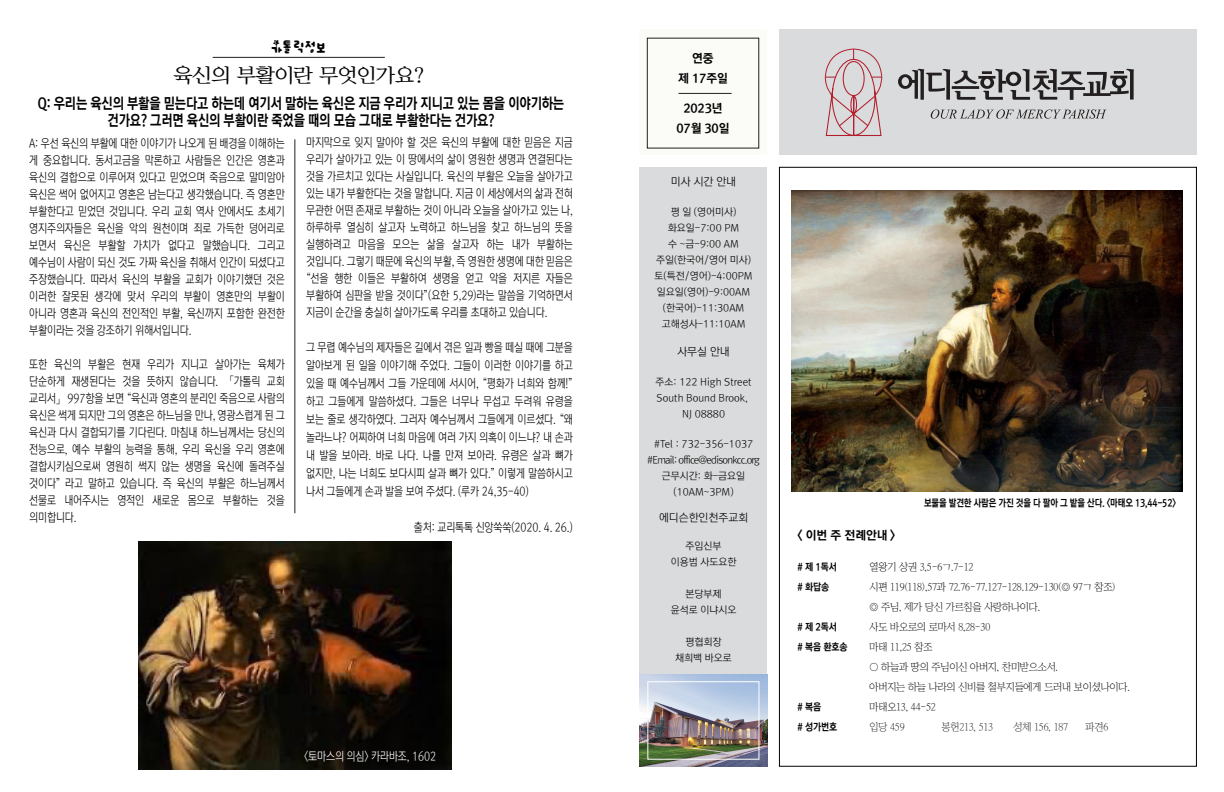
<style>
.page{position:relative;width:1224px;height:792px;background:#fff}
.page>*{position:absolute;margin:0;border:0;box-sizing:border-box;transform-origin:0 0}
.t1{font:19px "Rix S Mj B";color:#000}
.t2{font:15px/17px "Rix M Go EB";letter-spacing:-.01em;color:#000;text-align:center;scale:.84 1}
.t3{font:14px "Rix Sweet Choco B";color:#000}
.t4{font:12px/17px "Rix M Go L";letter-spacing:-.01em;color:#000;text-align:justify;scale:.84 1}
.t5{font:12px/20px "Rix M Go EB";letter-spacing:-.01em;color:#000;text-align:center}
.t6{font:12px "Rix M Go L";letter-spacing:-.01em;color:#fff;scale:.84 1}
.t7{font:11px "Rix M Go L";color:#000}
.t8{font:10px/20px "Rix S Mj L";letter-spacing:-.01em;color:#000;scale:.9 1}
.t9{font:10px/16px "Rix M Go L";color:#000;text-align:center}
.t10{font:10px/16px "Rix M Go L";letter-spacing:-.07em;color:#000;text-align:center}
.t11{font:10px "Rix M Go EB";letter-spacing:-.01em;color:#000;scale:.85 1}
.t12{font:10px "Rix M Go EB";letter-spacing:-.01em;color:#000;scale:.9 1}
.t13{font:10px "Rix S Mj L";letter-spacing:-.01em;color:#231f20;scale:.9 1}
</style>
<div class="page">
<div style="left:640px;top:29px;width:127px;height:126px;background:#f9f9f2"></div>
<div style="left:779px;top:30px;width:417px;height:125px;background:#dadbdc"></div>
<svg style="left:824px;top:49px;width:59px;height:87px"></svg>
<div style="left:639px;top:167px;width:128px;height:599px;background:#dadbdc"></div>
<img style="left:639px;top:675px;width:128px;height:91px">
<div style="left:648px;top:682px;width:111px;height:77px;border:1px solid #fff"></div>
<svg style="left:898px;top:69px;width:236px;height:31px"></svg>
<svg style="left:931px;top:109px;width:176px;height:10px"></svg>
<hr style="left:679px;top:93px;width:53px;height:1px;background:#231f20">
<img style="left:792px;top:191px;width:390px;height:301px">
<hr style="left:295px;top:139px;width:1px;height:374px;background:#221f1f">
<hr style="left:213px;top:57px;width:172px;height:1px;background:#221f1f">
<img style="left:138px;top:542px;width:314px;height:228px">
<p class="t3" style="left:271px;top:39px;width:57px">가톨릭정보</p>
<h1 class="t1" style="left:174px;top:65px;width:252px">육신의 부활이란 무엇인가요?</h1>
<p class="t2" style="left:38px;top:95px;width:628px">Q: 우리는 육신의 부활을 믿는다고 하는데 여기서 말하는 육신은 지금 우리가 지니고 있는 몸을 이야기하는 건가요? 그러면 육신의 부활이란 죽었을 때의 모습 그대로 부활한다는 건가요?</p>
<p class="t4" style="left:29px;top:135px;width:306px">A: 우선 육신의 부활에 대한 이야기가 나오게 된 배경을 이해하는 게 중요합니다. 동서고금을 막론하고 사람들은 인간은 영혼과 육신의 결합으로 이루어져 있다고 믿었으며 죽음으로 말미암아 육신은 썩어 없어지고 영혼은 남는다고 생각했습니다. 즉 영혼만 부활한다고 믿었던 것입니다. 우리 교회 역사 안에서도 초세기 영지주의자들은 육신을 악의 원천이며 죄로 가득한 덩어리로 보면서 육신은 부활할 가치가 없다고 말했습니다. 그리고 예수님이 사람이 되신 것도 가짜 육신을 취해서 인간이 되셨다고 주장했습니다. 따라서 육신의 부활을 교회가 이야기했던 것은 이러한 잘못된 생각에 맞서 우리의 부활이 영혼만의 부활이 아니라 영혼과 육신의 전인적인 부활, 육신까지 포함한 완전한 부활이라는 것을 강조하기 위해서입니다.</p>
<p class="t4" style="left:29px;top:356px;width:306px">또한 육신의 부활은 현재 우리가 지니고 살아가는 육체가 단순하게 재생된다는 것을 뜻하지 않습니다. 「가톨릭 교회 교리서」 997항을 보면 “육신과 영혼의 분리인 죽음으로 사람의 육신은 썩게 되지만 그의 영혼은 하느님을 만나, 영광스럽게 된 그 육신과 다시 결합되기를 기다린다. 마침내 하느님께서는 당신의 전능으로, 예수 부활의 능력을 통해, 우리 육신을 우리 영혼에 결합시키심으로써 영원히 썩지 않는 생명을 육신에 돌려주실 것이다” 라고 말하고 있습니다. 즉 육신의 부활은 하느님께서 선물로 내어주시는 영적인 새로운 몸으로 부활하는 것을 의미합니다.</p>
<p class="t4" style="left:306px;top:134px;width:319px">마지막으로 잊지 말아야 할 것은 육신의 부활에 대한 믿음은 지금 우리가 살아가고 있는 이 땅에서의 삶이 영원한 생명과 연결된다는 것을 가르치고 있다는 사실입니다. 육신의 부활은 오늘을 살아가고 있는 내가 부활한다는 것을 말합니다. 지금 이 세상에서의 삶과 전혀 무관한 어떤 존재로 부활하는 것이 아니라 오늘을 살아가고 있는 나, 하루하루 열심히 살고자 노력하고 하느님을 찾고 하느님의 뜻을 실행하려고 마음을 모으는 삶을 살고자 하는 내가 부활하는 것입니다. 그렇기 때문에 육신의 부활, 즉 영원한 생명에 대한 믿음은 “선을 행한 이들은 부활하여 생명을 얻고 악을 저지른 자들은 부활하여 심판을 받을 것이다”(요한 5,29)라는 말씀을 기억하면서 지금이 순간을 충실히 살아가도록 우리를 초대하고 있습니다.</p>
<p class="t4" style="left:306px;top:339px;width:319px;line-height:18px">그 무렵 예수님의 제자들은 길에서 겪은 일과 빵을 떼실 때에 그분을 알아보게 된 일을 이야기해 주었다. 그들이 이러한 이야기를 하고 있을 때 예수님께서 그들 가운데에 서시어, “평화가 너희와 함께!” 하고 그들에게 말씀하셨다. 그들은 너무나 무섭고 두려워 유령을 보는 줄로 생각하였다. 그러자 예수님께서 그들에게 이르셨다. “왜 놀라느냐? 어찌하여 너희 마음에 여러 가지 의혹이 이느냐? 내 손과 내 발을 보아라. 바로 나다. 나를 만져 보아라. 유령은 살과 뼈가 없지만, 나는 너희도 보다시피 살과 뼈가 있다.” 이렇게 말씀하시고 나서 그들에게 손과 발을 보여 주셨다. (루카 24,35-40)</p>
<p class="t4" style="left:414px;top:520px;width:191px">출처: 교리톡톡 신앙쑥쑥(2020. 4. 26.)</p>
<p class="t6" style="left:304px;top:750px;width:159px">&lt;토마스의 의심&gt; 카라바조, 1602</p>
<p class="t5" style="left:678px;top:48px;width:51px">연중<br>제 17주일</p>
<p class="t5" style="left:676px;top:99px;width:55px">2023년<br>07월 30일</p>
<p class="t7" style="left:671px;top:176px;width:67px">미사 시간 안내</p>
<p class="t9" style="left:655px;top:205px;width:100px">평 일 (영어미사) 화요일-7:00 PM<br>수 ~금-9:00 AM 주일(한국어/영어 미사) 토(특전/영어)-4:00PM 일요일(영어)-9:00AM (한국어)-11:30AM 고해성사-11:10AM</p>
<p class="t7" style="left:677px;top:346px;width:54px">사무실 안내</p>
<p class="t9" style="left:656px;top:375px;width:97px">주소: 122 High Street<br>South Bound Brook,<br>NJ 08880</p>
<p class="t10" style="left:647px;top:437px;width:114px">#Tel : 732-356-1037 #Email: office@edisonkcc.org 근무시간: 화-금요일 (10AM~3PM)</p>
<p class="t7" style="left:659px;top:512px;width:91px">에디슨한인천주교회</p>
<p class="t9" style="left:671px;top:539px;width:67px">주임신부<br>이용범 사도요한</p>
<p class="t9" style="left:671px;top:587px;width:67px">본당부제<br>윤석로 이냐시오</p>
<p class="t9" style="left:675px;top:635px;width:58px">평협회장 채희백 바오로</p>
<p class="t11" style="left:924px;top:498px;width:298px">보물을 발견한 사람은 가진 것을 다 팔아 그 밭을 산다. &lt;마태오 13,44-52&gt;</p>
<p class="t5" style="left:798px;top:525px;width:99px">&lt; 이번 주 전례안내 &gt;</p>
<p class="t12" style="left:798px;top:562px;width:45px"># 제 1독서</p>
<p class="t8" style="left:870px;top:558px;width:117px">열왕기 상권 3,5-6ㄱ.7-12</p>
<p class="t12" style="left:798px;top:582px;width:37px"># 화답송</p>
<p class="t8" style="left:870px;top:578px;width:275px">시편 119(118),57과 72.76-77.127-128.129-130(◎ 97ㄱ 참조) ◎ 주님, 제가 당신 가르침을 사랑하나이다.</p>
<p class="t12" style="left:798px;top:622px;width:45px"># 제 2독서</p>
<p class="t8" style="left:870px;top:618px;width:136px">사도 바오로의 로마서 8,28-30</p>
<p class="t12" style="left:798px;top:642px;width:57px"># 복음 환호송</p>
<p class="t8" style="left:870px;top:638px;width:71px">마태 11,25 참조</p>
<p class="t8" style="left:870px;top:658px;width:291px">○ 하늘과 땅의 주님이신 아버지, 찬미받으소서.<br>아버지는 하늘 나라의 신비를 철부지들에게 드러내 보이셨나이다.</p>
<p class="t12" style="left:798px;top:702px;width:28px"># 복음</p>
<p class="t8" style="left:870px;top:698px;width:75px">마태오13, 44-52</p>
<p class="t12" style="left:798px;top:722px;width:46px"># 성가번호</p>
<p class="t13" style="left:870px;top:722px;width:40px">입당 459</p>
<p class="t13" style="left:942px;top:722px;width:59px">봉헌213, 513</p>
<p class="t13" style="left:1014px;top:722px;width:62px">성체 156, 187</p>
<p class="t13" style="left:1086px;top:722px;width:27px">파견6</p>
</div>
